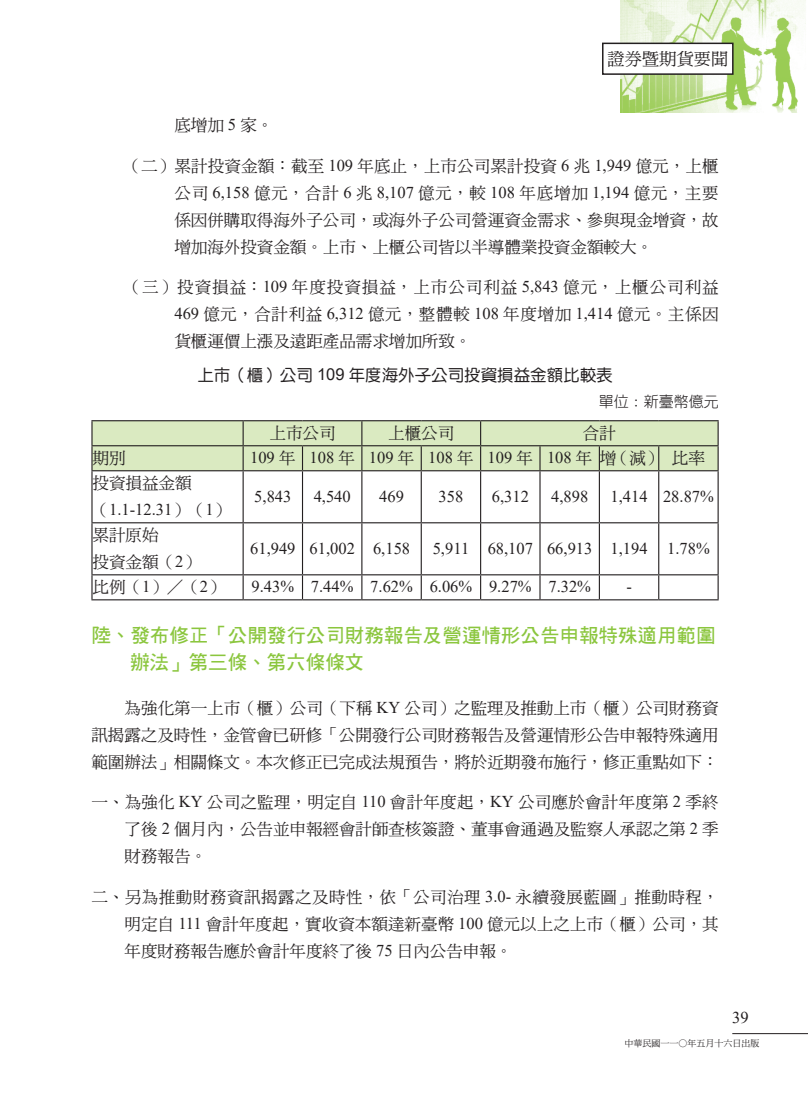
<style>
.page{position:relative;width:808px;height:1106px;background:#fff}
.page>*{position:absolute;margin:0;border:0;box-sizing:border-box;transform-origin:0 0}
.t1{font:19.5px/27px "DF Hei Bd HK BF";color:#8bc63e}
.t2{font:17.25px "DF Ming Md HK BF";color:#231f20}
.t3{font:16.5px/27px "DF Ming Md HK BF";color:#231f20;text-align:justify}
.t4{font:16.5px "Times New Roman";color:#231f20}
.t5{font:16.5px "DF Yuan Md HK BF";color:#231f20}
.t6{font:15px "DF Yuan Lt HK BF";color:#231f20}
.t7{font:9px "DF Ming Md HK BF";color:#231f20}
.s1{font-family:"Times New Roman"}
.s2{font-family:"Arial"}
.s3{font-family:"DF Ming Md HK BF"}
</style>
<div class="page">
<img style="left:621px;top:0;width:185px;height:112px">
<hr style="left:732px;top:1033px;width:76px;height:1px;background:#231f20">
<div style="left:602px;top:43px;width:131px;height:32px;background:#fff;border:2px solid #231f20"></div>
<hr style="left:91px;top:420px;width:152px;height:1px;background:#231f20">
<hr style="left:91px;top:421px;width:2px;height:24px;background:#231f20">
<hr style="left:243px;top:420px;width:59px;height:1px;background:#231f20">
<hr style="left:302px;top:420px;width:60px;height:1px;background:#231f20">
<hr style="left:362px;top:420px;width:59px;height:1px;background:#231f20">
<hr style="left:421px;top:420px;width:60px;height:1px;background:#231f20">
<hr style="left:481px;top:420px;width:59px;height:1px;background:#231f20">
<hr style="left:540px;top:420px;width:59px;height:1px;background:#231f20">
<hr style="left:599px;top:420px;width:60px;height:1px;background:#231f20">
<hr style="left:659px;top:420px;width:60px;height:1px;background:#231f20">
<hr style="left:717px;top:421px;width:2px;height:24px;background:#231f20">
<hr style="left:91px;top:445px;width:152px;height:1px;background:#231f20">
<hr style="left:91px;top:446px;width:2px;height:24px;background:#231f20">
<hr style="left:659px;top:445px;width:60px;height:1px;background:#231f20">
<svg style="left:92px;top:421px;width:626px;height:49px;background:#d2e1ba"></svg>
<hr style="left:717px;top:446px;width:2px;height:24px;background:#231f20">
<hr style="left:91px;top:470px;width:152px;height:1px;background:#231f20">
<hr style="left:91px;top:471px;width:2px;height:51px;background:#231f20">
<hr style="left:243px;top:470px;width:59px;height:1px;background:#231f20">
<hr style="left:243px;top:471px;width:1px;height:51px;background:#231f20">
<hr style="left:302px;top:470px;width:60px;height:1px;background:#231f20">
<hr style="left:302px;top:471px;width:1px;height:51px;background:#231f20">
<hr style="left:362px;top:470px;width:59px;height:1px;background:#231f20">
<hr style="left:361px;top:471px;width:1px;height:51px;background:#231f20">
<hr style="left:421px;top:470px;width:60px;height:1px;background:#231f20">
<hr style="left:421px;top:471px;width:1px;height:51px;background:#231f20">
<hr style="left:481px;top:470px;width:59px;height:1px;background:#231f20">
<hr style="left:480px;top:471px;width:1px;height:51px;background:#231f20">
<hr style="left:540px;top:470px;width:59px;height:1px;background:#231f20">
<hr style="left:539px;top:471px;width:1px;height:51px;background:#231f20">
<hr style="left:599px;top:470px;width:60px;height:1px;background:#231f20">
<hr style="left:599px;top:471px;width:1px;height:51px;background:#231f20">
<hr style="left:659px;top:470px;width:60px;height:1px;background:#231f20">
<hr style="left:658px;top:471px;width:1px;height:51px;background:#231f20">
<hr style="left:717px;top:471px;width:2px;height:51px;background:#231f20">
<hr style="left:91px;top:522px;width:152px;height:1px;background:#231f20">
<hr style="left:91px;top:523px;width:2px;height:51px;background:#231f20">
<hr style="left:243px;top:522px;width:59px;height:1px;background:#231f20">
<hr style="left:243px;top:523px;width:1px;height:51px;background:#231f20">
<hr style="left:302px;top:522px;width:60px;height:1px;background:#231f20">
<hr style="left:302px;top:523px;width:1px;height:51px;background:#231f20">
<hr style="left:362px;top:522px;width:59px;height:1px;background:#231f20">
<hr style="left:361px;top:523px;width:1px;height:51px;background:#231f20">
<hr style="left:421px;top:522px;width:60px;height:1px;background:#231f20">
<hr style="left:421px;top:523px;width:1px;height:51px;background:#231f20">
<hr style="left:481px;top:522px;width:59px;height:1px;background:#231f20">
<hr style="left:480px;top:523px;width:1px;height:51px;background:#231f20">
<hr style="left:540px;top:522px;width:59px;height:1px;background:#231f20">
<hr style="left:539px;top:523px;width:1px;height:51px;background:#231f20">
<hr style="left:599px;top:522px;width:60px;height:1px;background:#231f20">
<hr style="left:599px;top:523px;width:1px;height:51px;background:#231f20">
<hr style="left:659px;top:522px;width:60px;height:1px;background:#231f20">
<hr style="left:658px;top:523px;width:1px;height:51px;background:#231f20">
<hr style="left:717px;top:523px;width:2px;height:51px;background:#231f20">
<hr style="left:91px;top:574px;width:152px;height:1px;background:#231f20">
<hr style="left:91px;top:575px;width:2px;height:24px;background:#231f20">
<hr style="left:243px;top:574px;width:59px;height:1px;background:#231f20">
<svg style="left:243px;top:575px;width:1px;height:24px"></svg>
<hr style="left:302px;top:574px;width:60px;height:1px;background:#231f20">
<svg style="left:302px;top:575px;width:1px;height:24px"></svg>
<hr style="left:362px;top:574px;width:59px;height:1px;background:#231f20">
<svg style="left:361px;top:575px;width:1px;height:24px"></svg>
<hr style="left:421px;top:574px;width:60px;height:1px;background:#231f20">
<svg style="left:421px;top:575px;width:1px;height:24px"></svg>
<hr style="left:481px;top:574px;width:59px;height:1px;background:#231f20">
<svg style="left:480px;top:575px;width:1px;height:24px"></svg>
<hr style="left:540px;top:574px;width:59px;height:1px;background:#231f20">
<svg style="left:539px;top:575px;width:1px;height:24px"></svg>
<hr style="left:599px;top:574px;width:60px;height:1px;background:#231f20">
<svg style="left:599px;top:575px;width:1px;height:24px"></svg>
<hr style="left:659px;top:574px;width:60px;height:1px;background:#231f20">
<svg style="left:658px;top:575px;width:1px;height:24px"></svg>
<hr style="left:717px;top:575px;width:2px;height:24px;background:#231f20">
<hr style="left:91px;top:599px;width:152px;height:1px;background:#231f20">
<hr style="left:243px;top:599px;width:59px;height:1px;background:#231f20">
<hr style="left:302px;top:599px;width:60px;height:1px;background:#231f20">
<hr style="left:362px;top:599px;width:59px;height:1px;background:#231f20">
<hr style="left:421px;top:599px;width:60px;height:1px;background:#231f20">
<hr style="left:481px;top:599px;width:59px;height:1px;background:#231f20">
<hr style="left:540px;top:599px;width:59px;height:1px;background:#231f20">
<hr style="left:599px;top:599px;width:60px;height:1px;background:#231f20">
<hr style="left:659px;top:599px;width:60px;height:1px;background:#231f20">
<p class="t2" style="left:607px;top:50px;width:122px">證券暨期貨要聞</p>
<p class="t3" style="left:174px;top:112px;width:100px">底增加 <span class="s1">5</span> 家。</p>
<p class="t3" style="left:174px;top:152px;width:546px;text-indent:-50px">（二）累計投資金額：截至 <span class="s1">109</span> 年底止，上市公司累計投資 <span class="s1">6</span> 兆 <span class="s1">1,949</span> 億元，上櫃公司 <span class="s1">6,158</span> 億元，合計 <span class="s1">6</span> 兆 <span class="s1">8,107</span> 億元，較 <span class="s1">108</span> 年底增加 <span class="s1">1,194</span> 億元，主要係因併購取得海外子公司，或海外子公司營運資金需求、參與現金增資，故增加海外投資金額。上市、上櫃公司皆以半導體業投資金額較大。</p>
<p class="t3" style="left:174px;top:274px;width:546px;text-indent:-50px">（三）投資損益：<span class="s1">109</span> 年度投資損益，上市公司利益 <span class="s1">5,843</span> 億元，上櫃公司利益<span class="s1">469</span> 億元，合計利益 <span class="s1">6,312</span> 億元，整體較 <span class="s1">108</span> 年度增加 <span class="s1">1,414</span> 億元。主係因貨櫃運價上漲及遠距產品需求增加所致。</p>
<p class="t5" style="left:197px;top:367px;width:417px">上市（櫃）公司 <span class="s2">109</span> 年度海外子公司投資損益金額比較表</p>
<p class="t6" style="left:599px;top:394px;width:121px">單位：新臺幣億元</p>
<p class="t3" style="left:269px;top:420px;width:67px">上市公司</p>
<p class="t3" style="left:388px;top:420px;width:67px">上櫃公司</p>
<p class="t3" style="left:583px;top:420px;width:34px">合計</p>
<p class="t3" style="left:93px;top:445px;width:34px">期別</p>
<p class="t4" style="left:250px;top:446px;width:456px">109 <span class="s3">年</span> 108 <span class="s3">年</span> 109 <span class="s3">年</span> 108 <span class="s3">年</span> 109 <span class="s3">年</span> 108 <span class="s3">年增（減）比率</span></p>
<p class="t3" style="left:93px;top:470px;width:100px">投資損益金額</p>
<p class="t4" style="left:93px;top:498px;width:139px"><span class="s3">（</span>1.1-12.31<span class="s3">）（</span>1<span class="s3">）</span></p>
<p class="t4" style="left:254px;top:484px;width:39px">5,843</p>
<p class="t4" style="left:314px;top:484px;width:39px">4,540</p>
<p class="t4" style="left:379px;top:484px;width:26px">469</p>
<p class="t4" style="left:439px;top:484px;width:26px">358</p>
<p class="t4" style="left:492px;top:484px;width:39px">6,312</p>
<p class="t4" style="left:551px;top:484px;width:39px">4,898</p>
<p class="t4" style="left:610px;top:484px;width:105px">1,414 28.87%</p>
<p class="t3" style="left:93px;top:522px;width:109px">累計原始<br>投資金額（<span class="s1">2</span>）</p>
<p class="t4" style="left:250px;top:536px;width:161px">61,949 61,002 6,158</p>
<p class="t4" style="left:433px;top:536px;width:279px">5,911 68,107 66,913 1,194 1.78%</p>
<p class="t3" style="left:93px;top:574px;width:133px">比例（<span class="s1">1</span>）／（<span class="s1">2</span>）</p>
<p class="t4" style="left:252px;top:575px;width:341px">9.43% 7.44% 7.62% 6.06% 9.27% 7.32%</p>
<p class="t4" style="left:626px;top:575px;width:7px">-</p>
<p class="t1" style="left:130px;top:621px;width:587px;text-indent:-39px">陸、發布修正「公開發行公司財務報告及營運情形公告申報特殊適用範圍辦法」第三條、第六條條文</p>
<p class="t3" style="left:91px;top:694px;width:629px;text-indent:33px">為強化第一上市（櫃）公司（下稱 <span class="s1">KY</span> 公司）之監理及推動上市（櫃）公司財務資訊揭露之及時性，金管會已研修「公開發行公司財務報告及營運情形公告申報特殊適用範圍辦法」相關條文。本次修正已完成法規預告，將於近期發布施行，修正重點如下：</p>
<p class="t3" style="left:125px;top:789px;width:596px;text-indent:-33px">一、為強化 <span class="s1">KY</span> 公司之監理，明定自 <span class="s1">110</span> 會計年度起，<span class="s1">KY</span> 公司應於會計年度第 <span class="s1">2</span> 季終了後 <span class="s1">2</span> 個月內，公告並申報經會計師查核簽證、董事會通過及監察人承認之第 <span class="s1">2</span> 季財務報告。</p>
<p class="t3" style="left:125px;top:883px;width:596px;text-indent:-33px">二、另為推動財務資訊揭露之及時性，依「公司治理 <span class="s1">3.0-</span> 永續發展藍圖」推動時程，明定自 <span class="s1">111</span> 會計年度起，實收資本額達新臺幣 <span class="s1">100</span> 億元以上之上市（櫃）公司，其年度財務報告應於會計年度終了後 <span class="s1">75</span> 日內公告申報。</p>
<p class="t4" style="left:732px;top:1006px;width:18px">39</p>
<p class="t7" style="left:624px;top:1038px;width:136px">中華民國一一○年五月十六日出版</p>
</div>
